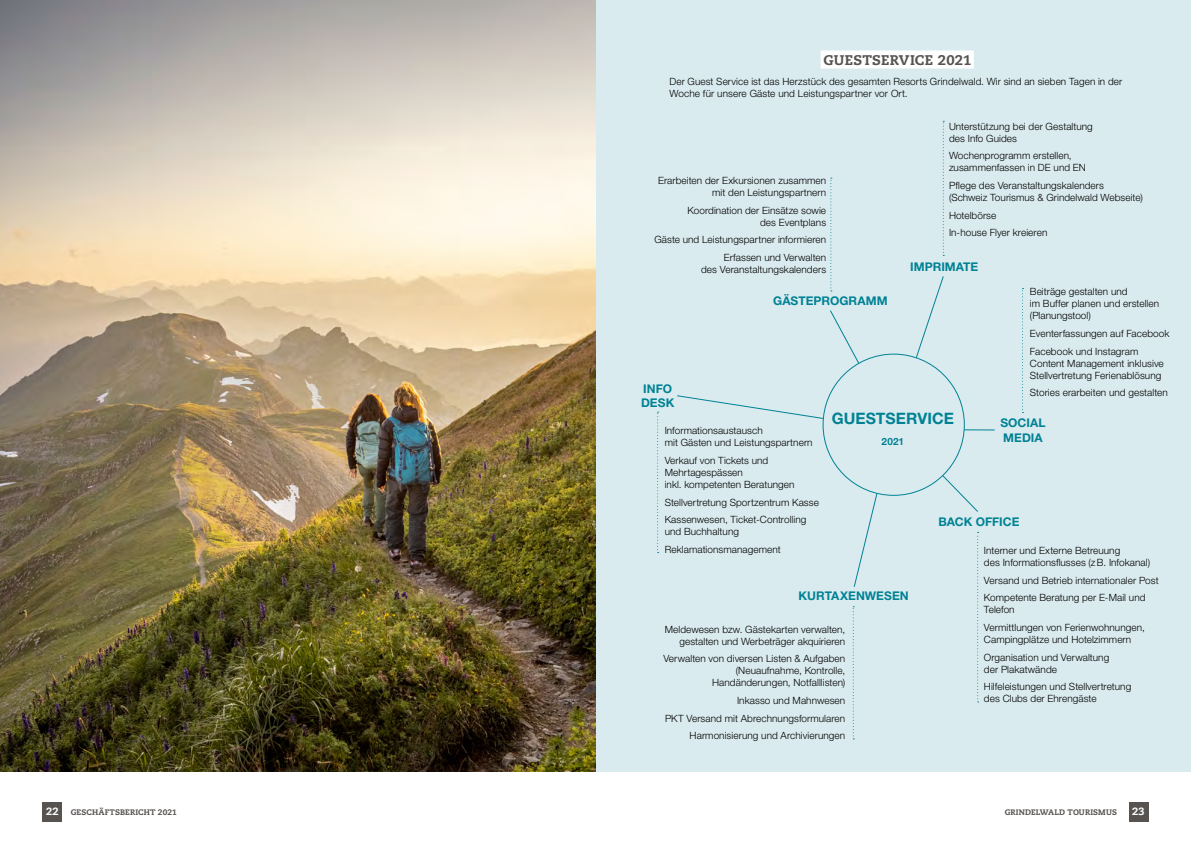
<style>
.page{position:relative;width:1191px;height:842px;background:#fff}
.page>*{position:absolute;margin:0;border:0;box-sizing:border-box;transform-origin:0 0}
.t1{font:700 15.8px "Helvetica Neue LT Std";letter-spacing:.005em;color:#008294}
.t2{font:800 14px "Caecilia LT Std";letter-spacing:.015em;color:#575351}
.t3{font:700 12px/14.4px "Helvetica Neue LT Std";letter-spacing:.005em;color:#008294}
.t4{font:800 10.5px "Caecilia LT Std";color:#fff}
.t5{font:300 10px/12px "Helvetica Neue LT Std";letter-spacing:.005em;color:#000}
.t6{font:700 10px "Helvetica Neue LT Std";color:#008294}
.t7{font:800 8px "Caecilia LT Std";letter-spacing:.015em;color:#575351}
.s1{font-size:10.5px;color:#fff}
</style>
<div class="page">
<div style="left:43px;top:802px;width:19px;height:20px;background:#575351"></div>
<div style="left:1128px;top:802px;width:20px;height:20px;background:#575351"></div>
<div style="left:595px;top:0;width:596px;height:771px;background:#daebef"></div>
<div style="left:820px;top:51px;width:154px;height:18px;background:#fff"></div>
<svg style="left:1022px;top:288px;width:1px;height:125px"></svg>
<svg style="left:657px;top:412px;width:1px;height:141px"></svg>
<svg style="left:677px;top:121px;width:318px;height:618px"></svg>
<div style="left:823px;top:354px;width:141px;height:141px;background:#daebef;border-radius:50%"></div>
<img style="left:0;top:0;width:595px;height:771px">
<h2 class="t2" style="left:823px;top:51px;width:149px">GUESTSERVICE 2021</h2>
<p class="t5" style="left:669px;top:75px;width:454px">Der Guest Service ist das Herzstück des gesamten Resorts Grindelwald. Wir sind an sieben Tagen in der<br>Woche für unsere Gäste und Leistungspartner vor Ort.</p>
<p class="t5" style="left:949px;top:120px;width:145px">Unterstützung bei der Gestaltung des Info Guides</p>
<p class="t5" style="left:949px;top:149px;width:138px">Wochenprogramm erstellen, zusammenfassen in DE und EN</p>
<p class="t5" style="left:949px;top:179px;width:195px">Pflege des Veranstaltungskalenders (Schweiz Tourismus &amp; Grindelwald Webseite)</p>
<p class="t5" style="left:949px;top:206px;width:100px;line-height:17.7px">Hotelbörse<br>In-house Flyer kreieren</p>
<p class="t5" style="left:658px;top:174px;width:169px;text-align:right">Erarbeiten der Exkursionen zusammen mit den Leistungspartnern</p>
<p class="t5" style="left:687px;top:204px;width:140px;text-align:right">Koordination der Einsätze sowie des Eventplans</p>
<p class="t5" style="left:654px;top:231px;width:173px;line-height:17.7px;text-align:right">Gäste und Leistungspartner informieren<br>Erfassen und Verwalten</p>
<p class="t5" style="left:701px;top:263px;width:126px">des Veranstaltungskalenders</p>
<p class="t3" style="left:910px;top:259px;width:70px">IMPRIMATE</p>
<p class="t3" style="left:641px;top:381px;width:35px">INFO<br>DESK</p>
<p class="t3" style="left:773px;top:293px;width:116px">GÄSTEPROGRAMM</p>
<p class="t5" style="left:1030px;top:285px;width:131px">Beiträge gestalten und<br>im Buffer planen und erstellen (Planungstool)</p>
<p class="t5" style="left:1030px;top:324px;width:141px;line-height:17.7px">Eventerfassungen auf Facebook<br>Facebook und Instagram</p>
<p class="t5" style="left:1030px;top:357px;width:135px">Content Management inklusive<br>Stellvertretung Ferienablösung</p>
<p class="t5" style="left:1030px;top:386px;width:140px">Stories erarbeiten und gestalten</p>
<h1 class="t1" style="left:831px;top:409px;width:124px">GUESTSERVICE</h1>
<p class="t6" style="left:881px;top:435px;width:24px">2021</p>
<p class="t3" style="left:1000px;top:415px;width:47px">SOCIAL<br>MEDIA</p>
<p class="t5" style="left:664px;top:425px;width:149px">Informationsaustausch<br>mit Gästen und Leistungspartnern</p>
<p class="t5" style="left:664px;top:454px;width:131px">Verkauf von Tickets und<br>Mehrtagespässen<br>inkl. kompetenten Beratungen</p>
<p class="t5" style="left:664px;top:493px;width:156px;line-height:17.7px">Stellvertretung Sportzentrum Kasse<br>Kassenwesen, Ticket-Controlling</p>
<p class="t5" style="left:664px;top:523px;width:118px;line-height:17.7px">und Buchhaltung<br>Reklamationsmanagement</p>
<p class="t3" style="left:938px;top:514px;width:82px">BACK OFFICE</p>
<p class="t5" style="left:984px;top:544px;width:168px">Interner und Externe Betreuung<br>des Informationsflusses (zB. Infokanal)</p>
<p class="t5" style="left:984px;top:571px;width:176px;line-height:17.7px">Versand und Betrieb internationaler Post<br>Kompetente Beratung per E-Mail und</p>
<p class="t5" style="left:984px;top:601px;width:162px;line-height:17.7px">Telefon<br>Vermittlungen von Ferienwohnungen,</p>
<p class="t5" style="left:984px;top:630px;width:149px;line-height:17.7px">Campingplätze und Hotelzimmern<br>Organisation und Verwaltung</p>
<p class="t5" style="left:984px;top:660px;width:149px;line-height:17.7px">der Plakatwände<br>Hilfeleistungen und Stellvertretung</p>
<p class="t5" style="left:984px;top:693px;width:114px">des Clubs der Ehrengäste</p>
<p class="t3" style="left:798px;top:588px;width:112px">KURTAXENWESEN</p>
<p class="t5" style="left:665px;top:623px;width:182px;text-align:right">Meldewesen bzw. Gästekarten verwalten, gestalten und Werbeträger akquirieren</p>
<p class="t5" style="left:663px;top:653px;width:183px;text-align:right">Verwalten von diversen Listen &amp; Aufgaben (Neuaufnahme, Kontrolle,<br>Handänderungen, Notfalllisten)</p>
<p class="t5" style="left:665px;top:691px;width:182px;line-height:17.7px;text-align:right">Inkasso und Mahnwesen<br>PKT Versand mit Abrechnungsformularen<br>Harmonisierung und Archivierungen</p>
<p class="t7" style="left:46px;top:807px;width:132px"><span class="s1">22</span> GESCHÄFTSBERICHT 2021</p>
<p class="t7" style="left:1004px;top:807px;width:114px">GRINDELWALD TOURISMUS</p>
<p class="t4" style="left:1132px;top:805px;width:14px">23</p>
</div>
